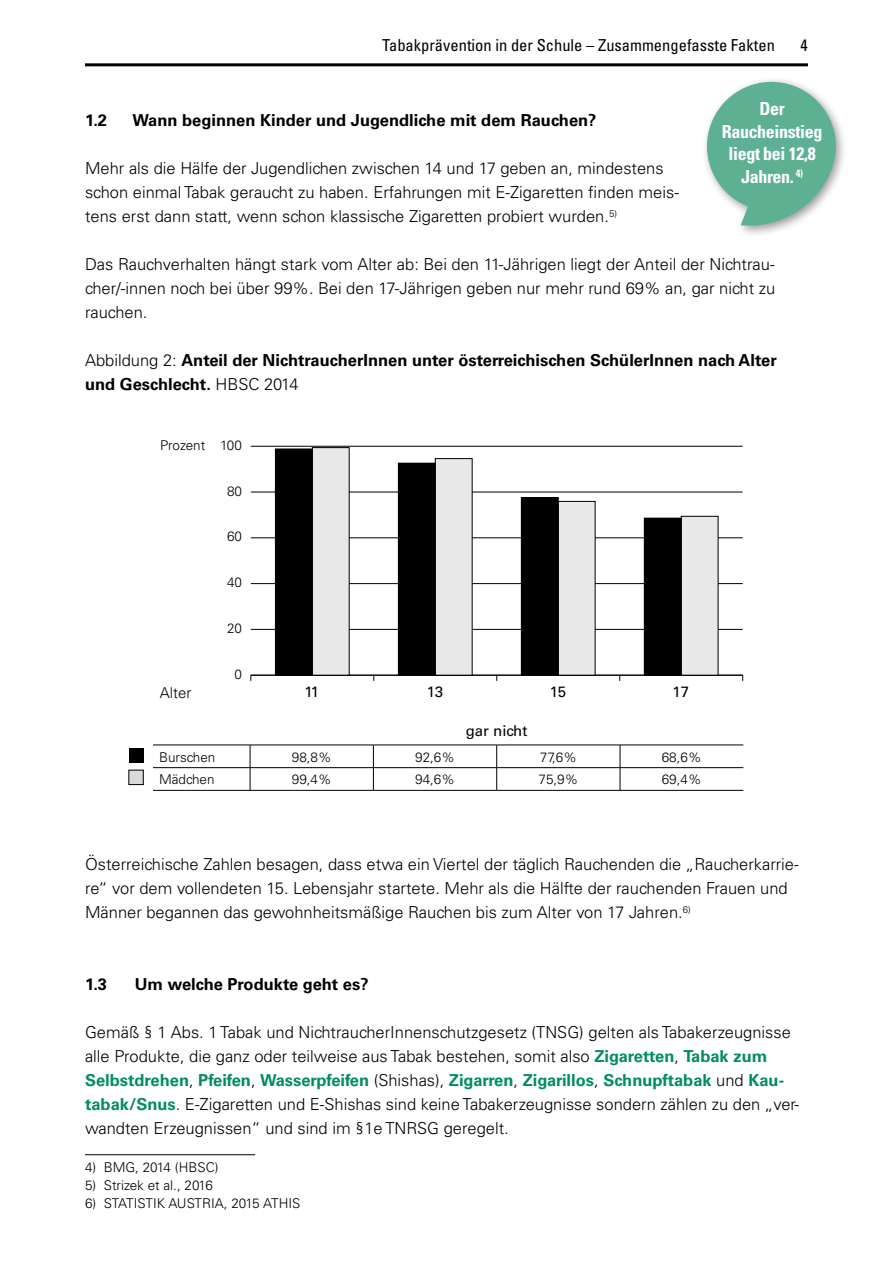
<style>
.page{position:relative;width:893px;height:1263px;background:#fff}
.page>*{position:absolute;margin:0;border:0;box-sizing:border-box;transform-origin:0 0}
.t1{font:700 condensed 18px/22.5px "Univers";letter-spacing:-.02em;color:#fff;text-align:center}
.t2{font:300 16.5px/24px "Univers";color:#000}
.t3{font:700 16.5px/24px "Univers";color:#000}
.t4{font:condensed 16.5px "Univers";color:#000}
.t5{font:15px "Univers";letter-spacing:-.015em;color:#000}
.t6{font:300 15px "Univers";color:#000}
.t7{font:300 13.5px "Univers";color:#000}
.s1{font-weight:300}
.s2{font-weight:700;color:#008e5d}
</style>
<div class="page">
<hr style="left:85px;top:63px;width:723px;height:3px;background:#000">
<hr style="left:85px;top:1154px;width:170px;height:1px;background:#000">
<hr style="left:251px;top:675px;width:492px;height:1px;background:#000">
<hr style="left:251px;top:629px;width:492px;height:1px;background:#000">
<hr style="left:251px;top:583px;width:492px;height:1px;background:#000">
<hr style="left:251px;top:537px;width:492px;height:1px;background:#000">
<hr style="left:251px;top:492px;width:492px;height:1px;background:#000">
<hr style="left:251px;top:446px;width:492px;height:1px;background:#000">
<div style="left:312px;top:448px;width:37px;height:227px;background:#e8e8e8"></div>
<div style="left:435px;top:459px;width:37px;height:216px;background:#e8e8e8"></div>
<div style="left:558px;top:501px;width:37px;height:174px;background:#e8e8e8"></div>
<div style="left:558px;top:501px;width:37px;height:174px;border:1px solid #000"></div>
<div style="left:681px;top:516px;width:37px;height:159px;background:#e8e8e8"></div>
<div style="left:681px;top:516px;width:37px;height:159px;border:1px solid #000"></div>
<div style="left:275px;top:449px;width:37px;height:226px;background:#000"></div>
<div style="left:275px;top:449px;width:38px;height:226px;border:1px solid #000"></div>
<div style="left:398px;top:463px;width:37px;height:212px;background:#000"></div>
<div style="left:398px;top:463px;width:38px;height:212px;border:1px solid #000"></div>
<div style="left:521px;top:497px;width:37px;height:178px;background:#000"></div>
<div style="left:644px;top:518px;width:37px;height:157px;background:#000"></div>
<hr style="left:153px;top:767px;width:97px;height:1px;background:#000">
<hr style="left:250px;top:767px;width:123px;height:1px;background:#000">
<svg style="left:250px;top:746px;width:1px;height:44px"></svg>
<hr style="left:373px;top:767px;width:124px;height:1px;background:#000">
<svg style="left:373px;top:746px;width:1px;height:44px"></svg>
<hr style="left:497px;top:767px;width:123px;height:1px;background:#000">
<svg style="left:496px;top:746px;width:1px;height:44px"></svg>
<hr style="left:620px;top:767px;width:123px;height:1px;background:#000">
<svg style="left:620px;top:746px;width:1px;height:44px"></svg>
<hr style="left:153px;top:790px;width:97px;height:1px;background:#000">
<hr style="left:250px;top:790px;width:123px;height:1px;background:#000">
<hr style="left:373px;top:790px;width:124px;height:1px;background:#000">
<hr style="left:497px;top:790px;width:123px;height:1px;background:#000">
<hr style="left:620px;top:790px;width:123px;height:1px;background:#000">
<hr style="left:153px;top:745px;width:97px;height:1px;background:#000">
<hr style="left:250px;top:745px;width:123px;height:1px;background:#000">
<hr style="left:373px;top:745px;width:124px;height:1px;background:#000">
<hr style="left:497px;top:745px;width:123px;height:1px;background:#000">
<hr style="left:620px;top:745px;width:123px;height:1px;background:#000">
<div style="left:129px;top:748px;width:14px;height:15px;background:#000"></div>
<div style="left:129px;top:770px;width:14px;height:14px;background:#dadada"></div>
<div style="left:129px;top:770px;width:14px;height:15px;border:1px solid #000"></div>
<div style="left:701px;top:76px;width:147px;height:162px;background:#000;opacity:.4"></div>
<svg style="left:701px;top:76px;width:143px;height:153px"></svg>
<p class="t4" style="left:382px;top:35px;width:394px">Tabakprävention in der Schule – Zusammengefasste Fakten</p>
<p class="t4" style="left:801px;top:35px;width:9px">4</p>
<p class="t1" style="left:722px;top:98px;width:102px">Der<br>Raucheinstieg liegt bei 12,8<br>Jahren. <sup>4)</sup></p>
<p class="t3" style="left:85px;top:108px;width:24px">1.2</p>
<p class="t3" style="left:133px;top:108px;width:465px">Wann beginnen Kinder und Jugendliche mit dem Rauchen?</p>
<p class="t2" style="left:85px;top:156px;width:595px">Mehr als die Hälfe der Jugendlichen zwischen 14 und 17 geben an, mindestens schon einmal Tabak geraucht zu haben. Erfahrungen mit E-Zigaretten finden meis&shy;tens erst dann statt, wenn schon klassische Zigaretten probiert wurden.<sup>5)</sup></p>
<p class="t2" style="left:85px;top:252px;width:692px;text-align:justify">Das Rauchverhalten hängt stark vom Alter ab: Bei den 11-Jährigen liegt der Anteil der Nichtrau&shy;cher/-innen noch bei über 99%. Bei den 17-Jährigen geben nur mehr rund 69% an, gar nicht zu rauchen.</p>
<p class="t3" style="left:85px;top:348px;width:693px"><span class="s1">Abbildung 2:</span> Anteil der NichtraucherInnen unter österreichischen SchülerInnen nach Alter und Geschlecht. <span class="s1">HBSC 2014</span></p>
<p class="t7" style="left:160px;top:437px;width:84px">Prozent 100</p>
<p class="t7" style="left:227px;top:483px;width:17px">80</p>
<p class="t7" style="left:227px;top:528px;width:17px">60</p>
<p class="t7" style="left:227px;top:574px;width:17px">40</p>
<p class="t7" style="left:227px;top:620px;width:17px">20</p>
<p class="t7" style="left:234px;top:666px;width:9px">0</p>
<p class="t6" style="left:160px;top:683px;width:33px">Alter</p>
<p class="t5" style="left:305px;top:683px;width:16px">11</p>
<p class="t5" style="left:427px;top:683px;width:18px">13</p>
<p class="t5" style="left:550px;top:683px;width:18px">15</p>
<p class="t5" style="left:673px;top:683px;width:18px">17</p>
<p class="t5" style="left:466px;top:722px;width:63px">gar nicht</p>
<p class="t7" style="left:159px;top:749px;width:58px">Burschen</p>
<p class="t7" style="left:292px;top:749px;width:41px">98,8%</p>
<p class="t7" style="left:415px;top:749px;width:41px">92,6%</p>
<p class="t7" style="left:540px;top:749px;width:38px">77,6%</p>
<p class="t7" style="left:662px;top:749px;width:41px">68,6%</p>
<p class="t7" style="left:159px;top:771px;width:57px">Mädchen</p>
<p class="t7" style="left:292px;top:771px;width:41px">99,4%</p>
<p class="t7" style="left:415px;top:771px;width:41px">94,6%</p>
<p class="t7" style="left:538px;top:771px;width:41px">75,9%</p>
<p class="t7" style="left:662px;top:771px;width:41px">69,4%</p>
<p class="t2" style="left:85px;top:852px;width:715px">Österreichische Zahlen besagen, dass etwa ein Viertel der täglich Rauchenden die „Raucherkarrie&shy;re“ vor dem vollendeten 15. Lebensjahr startete. Mehr als die Hälfte der rauchenden Frauen und<br>Männer begannen das gewohnheitsmäßige Rauchen bis zum Alter von 17 Jahren.<sup>6)</sup></p>
<p class="t3" style="left:85px;top:972px;width:24px">1.3</p>
<p class="t3" style="left:135px;top:972px;width:235px">Um welche Produkte geht es?</p>
<p class="t2" style="left:85px;top:1020px;width:715px">Gemäß § 1 Abs. 1 Tabak und NichtraucherInnenschutzgesetz (TNSG) gelten als Tabakerzeugnisse alle Produkte, die ganz oder teilweise aus Tabak bestehen, somit also <span class="s2">Zigaretten</span>, <span class="s2">Tabak zum Selbstdrehen</span>, <span class="s2">Pfeifen</span>, <span class="s2">Wasserpfeifen</span> (Shishas), <span class="s2">Zigarren</span>, <span class="s2">Zigarillos</span>, <span class="s2">Schnupftabak</span> und <span class="s2">Kau&shy;tabak/Snus</span>. E-Zigaretten und E-Shishas sind keine Tabakerzeugnisse sondern zählen zu den „ver&shy;wandten Erzeugnissen“ und sind im §1e TNRSG geregelt.</p>
<p class="t7" style="left:85px;top:1159px;width:135px">4) BMG, 2014 (HBSC)</p>
<p class="t7" style="left:85px;top:1177px;width:129px">5) Strizek et al., 2016</p>
<p class="t7" style="left:85px;top:1195px;width:217px">6) STATISTIK AUSTRIA, 2015 ATHIS</p>
</div>
